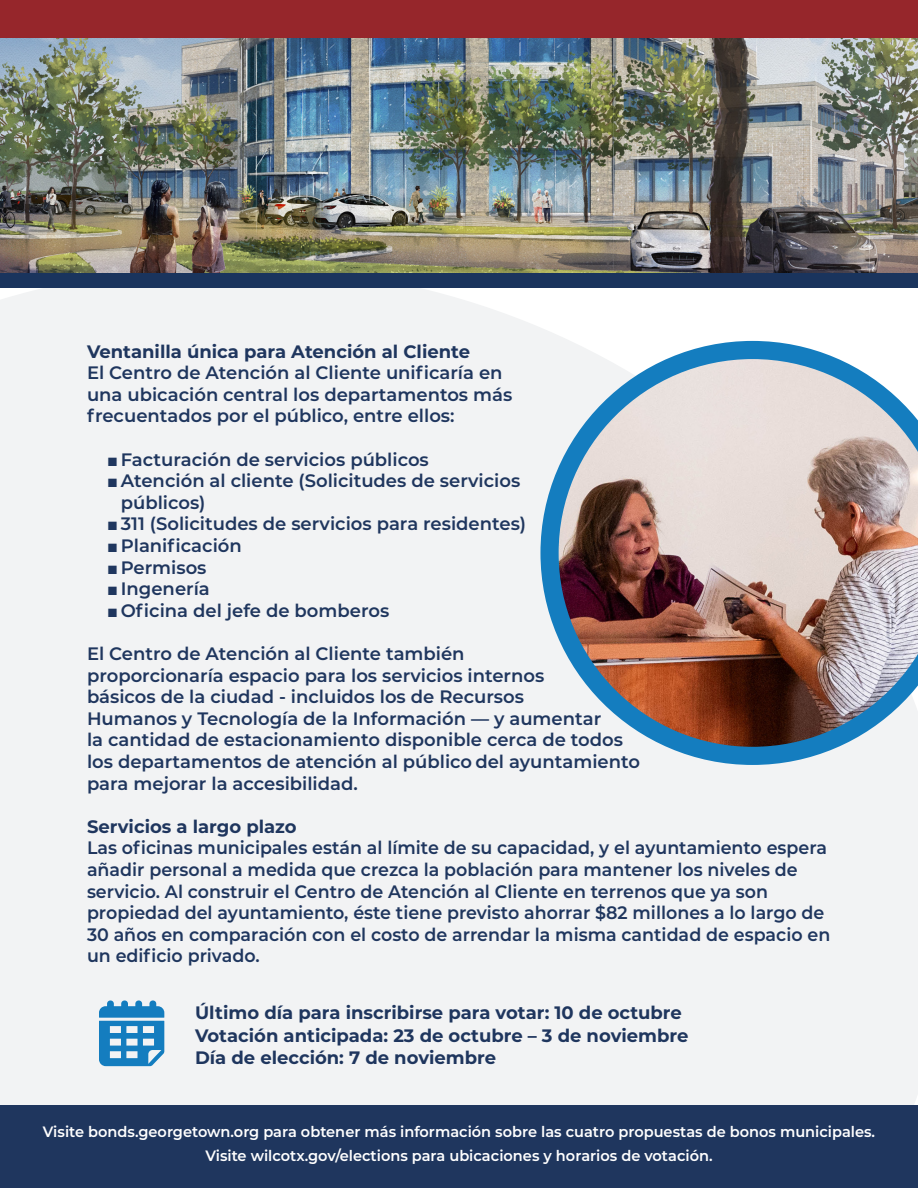
<style>
.page{position:relative;width:918px;height:1188px;background:#fff}
.page>*{position:absolute;margin:0;border:0;box-sizing:border-box;transform-origin:0 0}
.t1{font:600 18px/21.6px "Montserrat";color:#1f365e}
.t2{font:700 18px "Montserrat";color:#1f365e}
.t3{font:600 15px "Montserrat";color:#fff}
.s1{font-family:"Arial";font-weight:400}
</style>
<div class="page">
<div style="left:0;top:288px;width:918px;height:818px;background:#f2f3f4"></div>
<img style="left:0;top:37px;width:918px;height:237px">
<div style="left:0;top:274px;width:918px;height:14px;background:#1a345d"></div>
<div style="left:0;top:1106px;width:918px;height:82px;background:#1f365e"></div>
<svg style="left:99px;top:1000px;width:65px;height:66px"></svg>
<div style="left:0;top:0;width:918px;height:37px;background:#96262b"></div>
<img style="left:540px;top:341px;width:378px;height:424px">
<p class="t2" style="left:87px;top:338px;width:385px">Ventanilla única para Atención al Cliente</p>
<p class="t1" style="left:87px;top:361px;width:417px">El Centro de Atención al Cliente unificaría en</p>
<p class="t1" style="left:87px;top:383px;width:427px">una ubicación central los departamentos más</p>
<p class="t1" style="left:87px;top:404px;width:369px">frecuentados por el público, entre ellos:</p>
<p class="t1" style="left:107px;top:448px;width:323px"><span class="s1">■</span>Facturación de servicios públicos</p>
<p class="t1" style="left:121px;top:469px;width:401px;text-indent:-14px"><span class="s1">■</span>Atención al cliente (Solicitudes de servicios públicos)</p>
<p class="t1" style="left:107px;top:512px;width:420px"><span class="s1">■</span>311 (Solicitudes de servicios para residentes)</p>
<p class="t1" style="left:107px;top:534px;width:136px"><span class="s1">■</span> Planificación</p>
<p class="t1" style="left:107px;top:556px;width:101px"><span class="s1">■</span> Permisos</p>
<p class="t1" style="left:107px;top:577px;width:104px"><span class="s1">■</span>Ingenería</p>
<p class="t1" style="left:107px;top:599px;width:284px"><span class="s1">■</span> Oficina del jefe de bomberos</p>
<p class="t1" style="left:87px;top:642px;width:379px">El Centro de Atención al Cliente también</p>
<p class="t1" style="left:87px;top:664px;width:459px">proporcionaría espacio para los servicios internos</p>
<p class="t1" style="left:87px;top:685px;width:516px">básicos de la ciudad - incluidos los de Recursos<br>Humanos y Tecnología de la Información — y aumentar</p>
<p class="t1" style="left:87px;top:728px;width:538px">la cantidad de estacionamiento disponible cerca de todos</p>
<p class="t1" style="left:87px;top:750px;width:555px">los departamentos de atención al público del ayuntamiento</p>
<p class="t1" style="left:87px;top:772px;width:272px">para mejorar la accesibilidad.</p>
<p class="t2" style="left:87px;top:813px;width:211px">Servicios a largo plazo</p>
<p class="t1" style="left:87px;top:836px;width:742px">Las oficinas municipales están al límite de su capacidad, y el ayuntamiento espera</p>
<p class="t1" style="left:87px;top:858px;width:712px">añadir personal a medida que crezca la población para mantener los niveles de</p>
<p class="t1" style="left:87px;top:880px;width:745px">servicio. Al construir el Centro de Atención al Cliente en terrenos que ya son propiedad del ayuntamiento, éste tiene previsto ahorrar $82 millones a lo largo de 30 años en comparación con el costo de arrendar la misma cantidad de espacio en un edificio privado.</p>
<p class="t2" style="left:195px;top:1000px;width:488px">Último día para inscribirse para votar: 10 de octubre</p>
<p class="t2" style="left:195px;top:1023px;width:495px">Votación anticipada: 23 de octubre – 3 de noviembre</p>
<p class="t2" style="left:195px;top:1045px;width:303px">Día de elección: 7 de noviembre</p>
<p class="t3" style="left:43px;top:1121px;width:834px">Visite bonds.georgetown.org para obtener más información sobre las cuatro propuestas de bonos municipales.</p>
<p class="t3" style="left:205px;top:1145px;width:509px">Visite wilcotx.gov/elections para ubicaciones y horarios de votación.</p>
</div>
